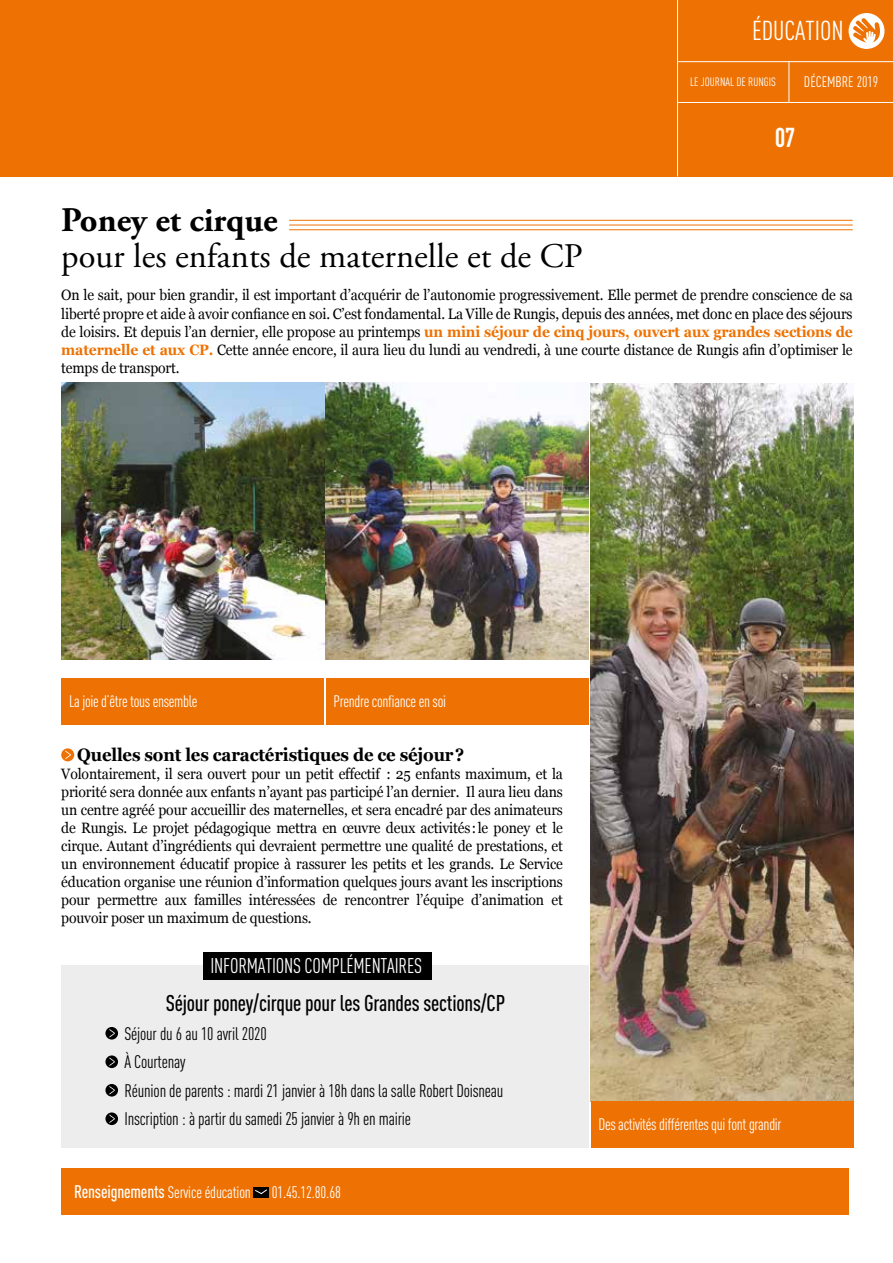
<style>
.page{position:relative;width:893px;height:1263px;background:#fff}
.page>*{position:absolute;margin:0;border:0;box-sizing:border-box;transform-origin:0 0}
.t1{font:34.5px "Adobe Garamond Pro";color:#000}
.t2{font:700 34.5px "Adobe Garamond Pro";color:#000}
.t3{font:27px "DIN Cond";color:#fff}
.t4{font:700 27px "DIN Condensed";color:#fff}
.t5{font:500 22.5px "DIN Cond";letter-spacing:-.01em;color:#000}
.t6{font:21px "DIN Cond";letter-spacing:-.01em;color:#fff;scale:.96 1}
.t7{font:18px/28.5px "DIN Cond";letter-spacing:-.01em;color:#000}
.t8{font:700 18px "Georgia";letter-spacing:-.01em;color:#000;scale:.93 1}
.t9{font:16.5px "DIN Cond";letter-spacing:-.02em;color:#fff}
.t10{font:15px/18px "Georgia";letter-spacing:-.01em;color:#000;text-align:justify;scale:.93 1}
.t11{font:15px "DIN Cond";color:#fff}
.t12{font:12px "DIN Cond";color:#fff}
.s1{font-weight:700;color:#ee7203}
.s2{font-weight:500;font-size:18px}
</style>
<div class="page">
<div style="left:677px;top:0;width:216px;height:176px;background:#ee7203"></div>
<hr style="left:677px;top:61px;width:216px;height:1px;background:#fff">
<hr style="left:677px;top:102px;width:216px;height:1px;background:#fff">
<hr style="left:789px;top:62px;width:1px;height:41px;background:#fff">
<div style="left:849px;top:13px;width:35px;height:36px;background:#fff;border-radius:50%"></div>
<svg style="left:853px;top:17px;width:27px;height:28px"></svg>
<div style="left:61px;top:965px;width:527px;height:183px;background:#ededed"></div>
<div style="left:61px;top:1168px;width:788px;height:47px;background:#ee7203"></div>
<div style="left:0;top:0;width:677px;height:176px;background:#ee7203"></div>
<hr style="left:677px;top:0;width:1px;height:176px;background:#fff">
<hr style="left:289px;top:229px;width:564px;height:1px;background:#ee7203">
<hr style="left:289px;top:225px;width:564px;height:1px;background:#ee7203">
<hr style="left:289px;top:220px;width:564px;height:1px;background:#ee7203">
<svg style="left:61px;top:748px;width:13px;height:13px"></svg>
<svg style="left:65px;top:750px;width:6px;height:9px"></svg>
<div style="left:105px;top:1027px;width:13px;height:12px;background:#000;border-radius:50%"></div>
<svg style="left:109px;top:1029px;width:6px;height:8px"></svg>
<svg style="left:105px;top:1055px;width:13px;height:13px"></svg>
<svg style="left:109px;top:1057px;width:6px;height:9px"></svg>
<div style="left:105px;top:1084px;width:13px;height:12px;background:#000;border-radius:50%"></div>
<svg style="left:109px;top:1086px;width:6px;height:8px"></svg>
<svg style="left:105px;top:1112px;width:13px;height:13px"></svg>
<svg style="left:109px;top:1114px;width:6px;height:9px"></svg>
<img style="left:61px;top:383px;width:263px;height:276px">
<img style="left:326px;top:383px;width:262px;height:276px">
<img style="left:591px;top:383px;width:262px;height:718px">
<div style="left:61px;top:678px;width:263px;height:47px;background:#ee7203"></div>
<div style="left:326px;top:678px;width:262px;height:47px;background:#ee7203"></div>
<div style="left:591px;top:1101px;width:262px;height:47px;background:#ee7203"></div>
<div style="left:254px;top:1188px;width:15px;height:10px;background:#000"></div>
<svg style="left:255px;top:1189px;width:12px;height:5px"></svg>
<div style="left:203px;top:952px;width:229px;height:28px;background:#000"></div>
<h2 class="t3" style="left:752px;top:15px;width:93px">ÉDUCATION</h2>
<p class="t11" style="left:804px;top:73px;width:76px">DÉCEMBRE 2019</p>
<p class="t12" style="left:690px;top:75px;width:87px">LE JOURNAL DE RUNGIS</p>
<h2 class="t4" style="left:775px;top:119px;width:22px">07</h2>
<h1 class="t2" style="left:61px;top:200px;width:218px">Poney et cirque</h1>
<h1 class="t1" style="left:61px;top:236px;width:523px">pour les enfants de maternelle et de CP</h1>
<p class="t10" style="left:61px;top:286px;width:853px">On le sait, pour bien grandir, il est important d’acquérir de l’autonomie progressivement. Elle permet de prendre conscience de sa liberté propre et aide à avoir confiance en soi. C’est fondamental. La Ville de Rungis, depuis des années, met donc en place des séjours de loisirs. Et depuis l’an dernier, elle propose au printemps <span class="s1">un mini séjour de cinq jours, ouvert aux grandes sections de maternelle et aux CP.</span> Cette année encore, il aura lieu du lundi au vendredi, à une courte distance de Rungis afin d’optimiser le temps de transport.</p>
<p class="t9" style="left:69px;top:692px;width:130px">La joie d’être tous ensemble</p>
<p class="t9" style="left:334px;top:692px;width:114px">Prendre confiance en soi</p>
<p class="t8" style="left:77px;top:742px;width:418px">Quelles sont les caractéristiques de ce séjour?</p>
<p class="t10" style="left:61px;top:765px;width:541px">Volontairement, il sera ouvert pour un petit effectif : 25 enfants maximum, et la priorité sera donnée aux enfants n’ayant pas participé l’an dernier. Il aura lieu dans un centre agréé pour accueillir des maternelles, et sera encadré par des animateurs de Rungis. Le projet pédagogique mettra en œuvre deux activités :le poney et le cirque. Autant d’ingrédients qui devraient permettre une qualité de prestations, et un environnement éducatif propice à rassurer les petits et les grands. Le Service éducation organise une réunion d’information quelques jours avant les inscriptions pour permettre aux familles intéressées de rencontrer l’équipe d’animation et pouvoir poser un maximum de questions.</p>
<h3 class="t6" style="left:210px;top:953px;width:222px">INFORMATIONS COMPLÉMENTAIRES</h3>
<h3 class="t5" style="left:166px;top:990px;width:341px">Séjour poney/cirque pour les Grandes sections/CP</h3>
<p class="t7" style="left:124px;top:1019px;width:381px">Séjour du 6 au 10 avril 2020<br>À Courtenay<br>Réunion de parents : mardi 21 janvier à 18h dans la salle Robert Doisneau Inscription : à partir du samedi 25 janvier à 9h en mairie</p>
<p class="t9" style="left:74px;top:1183px;width:178px"><span class="s2">Renseignements</span> Service éducation</p>
<p class="t9" style="left:272px;top:1183px;width:71px">01.45.12.80.68</p>
<p class="t9" style="left:598px;top:1115px;width:184px">Des activités différentes qui font grandir</p>
</div>
